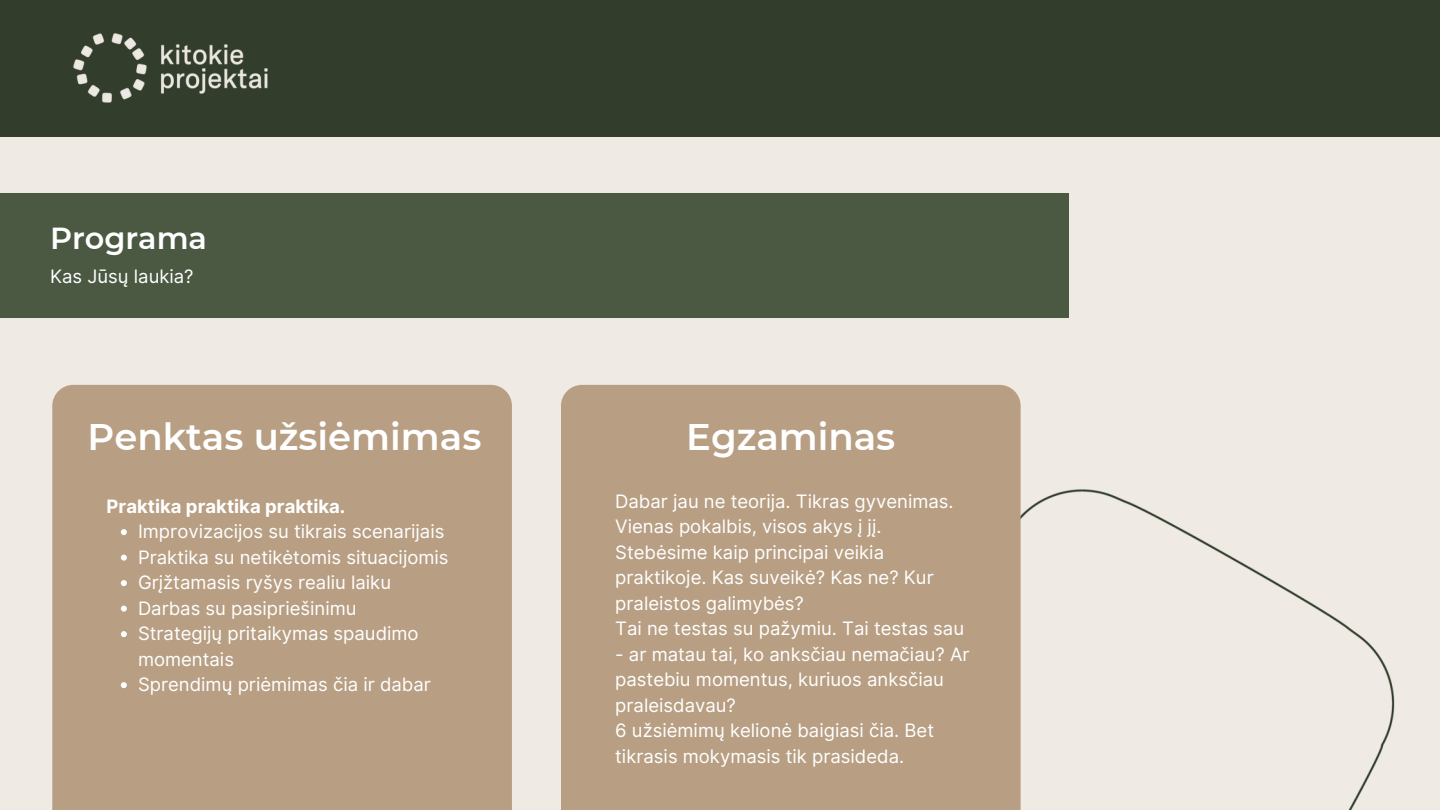
<style>
.page{position:relative;width:1440px;height:810px;background:#efeae4}
.page>*{position:absolute;margin:0;border:0;box-sizing:border-box;transform-origin:0 0}
.t1{font:600 37px "Montserrat";color:#fff}
.t2{font:600 30.3px "Montserrat";color:#fff}
.t3{font:18.5px/25.5px "Inter";color:#fff}
.t4{font:700 18.5px "Inter";color:#fff}
</style>
<div class="page">
<img style="left:1021px;top:489px;width:374px;height:321px">
<div style="left:0;top:194px;width:1069px;height:124px;background:#4b5942"></div>
<div style="left:0;top:0;width:1440px;height:136px;background:#323d2b"></div>
<div style="left:52px;top:385px;width:460px;height:425px;background:#b89f83"></div>
<div style="left:561px;top:385px;width:460px;height:425px;background:#b89f83"></div>
<svg style="left:121px;top:529px;width:6px;height:6px"></svg>
<svg style="left:121px;top:555px;width:6px;height:6px"></svg>
<svg style="left:121px;top:580px;width:6px;height:6px"></svg>
<svg style="left:121px;top:606px;width:6px;height:6px"></svg>
<svg style="left:121px;top:631px;width:6px;height:6px"></svg>
<svg style="left:121px;top:682px;width:6px;height:6px"></svg>
<p class="t2" style="left:50px;top:220px;width:158px">Programa</p>
<p class="t3" style="left:50px;top:264px;width:145px">Kas Jūsų laukia?</p>
<p class="t1" style="left:88px;top:414px;width:395px">Penktas užsiėmimas</p>
<h1 class="t1" style="left:686px;top:414px;width:211px">Egzaminas</h1>
<h3 class="t4" style="left:107px;top:495px;width:240px">Praktika praktika praktika.</h3>
<p class="t3" style="left:138px;top:519px;width:308px">Improvizacijos su tikrais scenarijais</p>
<p class="t3" style="left:138px;top:544px;width:312px">Praktika su netikėtomis situacijomis</p>
<p class="t3" style="left:138px;top:570px;width:255px">Grįžtamasis ryšys realiu laiku</p>
<p class="t3" style="left:138px;top:595px;width:220px">Darbas su pasipriešinimu</p>
<p class="t3" style="left:138px;top:621px;width:282px">Strategijų pritaikymas spaudimo momentais</p>
<p class="t3" style="left:138px;top:672px;width:294px">Sprendimų priėmimas čia ir dabar</p>
<h1 class="t3" style="left:615px;top:488px;width:340px">Dabar jau ne teorija. Tikras gyvenimas.</h1>
<p class="t3" style="left:615px;top:514px;width:320px">Vienas pokalbis, visos akys į jį.<br>Stebėsime kaip principai veikia praktikoje. Kas suveikė? Kas ne? Kur praleistos galimybės?</p>
<p class="t3" style="left:615px;top:616px;width:350px">Tai ne testas su pažymiu. Tai testas sau</p>
<p class="t3" style="left:615px;top:641px;width:356px">- ar matau tai, ko anksčiau nemačiau? Ar pastebiu momentus, kuriuos anksčiau praleisdavau?</p>
<p class="t3" style="left:615px;top:718px;width:320px">6 užsiėmimų kelionė baigiasi čia. Bet tikrasis mokymasis tik prasideda.</p>
</div>
